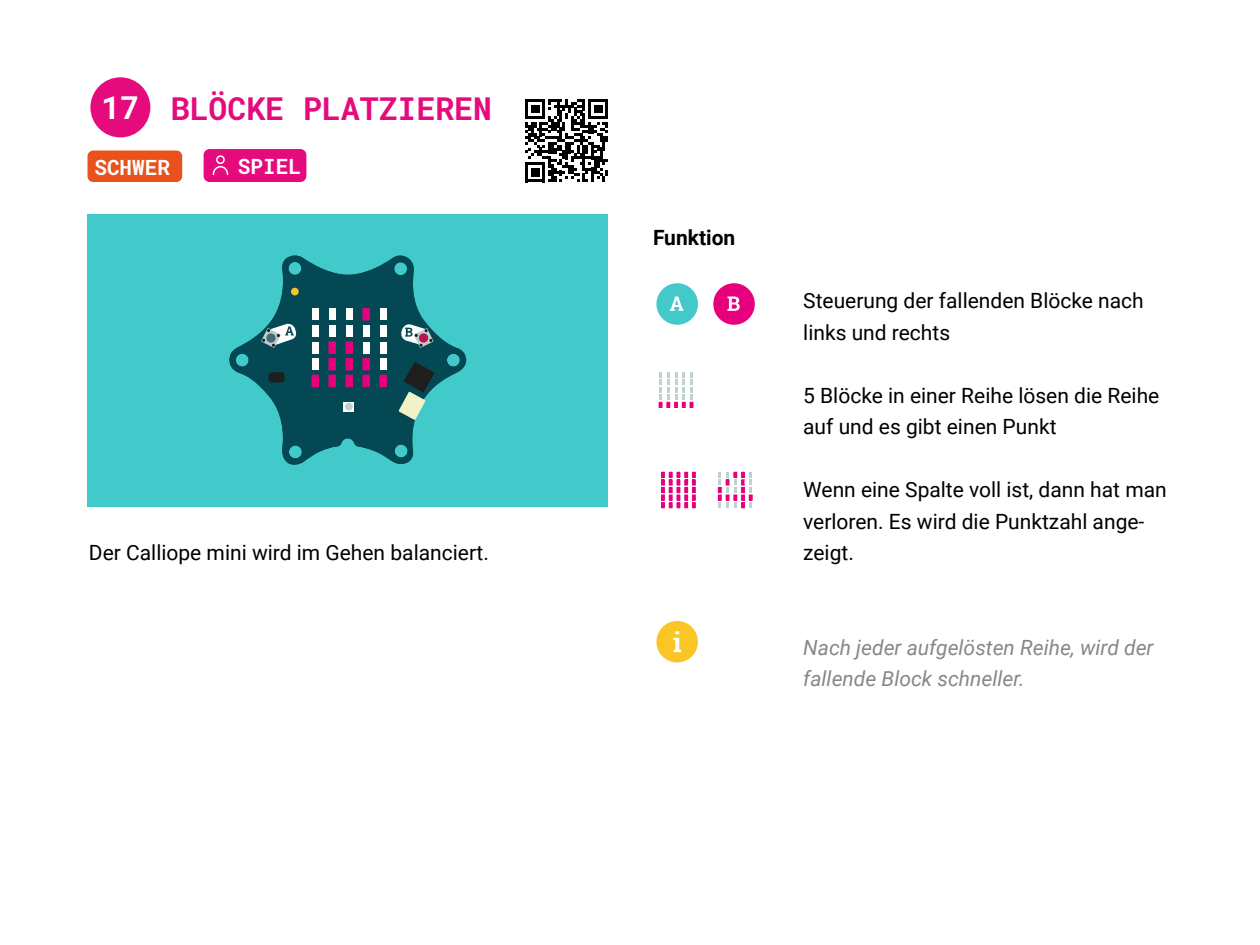
<style>
.page{position:relative;width:1260px;height:945px;background:#fff}
.page>*{position:absolute;margin:0;border:0;box-sizing:border-box;transform-origin:0 0}
.t1{font:700 31.5px "Roboto Mono";color:#e50b7d}
.t2{font:21px/31.5px "Roboto";color:#000}
.t3{font:italic 21px/31.5px "Roboto";color:#878787}
.t4{font:700 21px "Roboto Mono";color:#fff}
.t5{font:700 21px "Roboto";color:#000}
.s1{color:#fff}
</style>
<div class="page">
<svg style="left:525px;top:99px;width:83px;height:83px"></svg>
<div style="left:90px;top:77px;width:60px;height:60px;background:#e50b7d;border-radius:50%"></div>
<div style="left:88px;top:214px;width:520px;height:292px;background:#42c9c9"></div>
<svg style="left:229px;top:255px;width:238px;height:210px;fill:#044854"></svg>
<svg style="left:344px;top:402px;width:10px;height:10px"></svg>
<div style="left:269px;top:372px;width:16px;height:10px;background:#1e1e1c;border-radius:3px"></div>
<div style="left:291px;top:288px;width:8px;height:7px;background:#f6c426;border-radius:4px"></div>
<svg style="left:399px;top:362px;width:36px;height:58px"></svg>
<div style="left:380px;top:375px;width:6px;height:12px;background:#e6007d"></div>
<div style="left:380px;top:375px;width:7px;height:12px;border:1px solid #e6007d"></div>
<div style="left:363px;top:375px;width:6px;height:12px;background:#e6007d"></div>
<div style="left:363px;top:375px;width:7px;height:12px;border:1px solid #e6007d"></div>
<div style="left:329px;top:375px;width:6px;height:12px;background:#e6007d"></div>
<div style="left:329px;top:375px;width:7px;height:12px;border:1px solid #e6007d"></div>
<div style="left:312px;top:375px;width:6px;height:12px;background:#e6007d"></div>
<div style="left:312px;top:375px;width:7px;height:12px;border:1px solid #e6007d"></div>
<div style="left:380px;top:358px;width:6px;height:12px;background:#fff"></div>
<div style="left:312px;top:358px;width:6px;height:12px;background:#fff"></div>
<div style="left:380px;top:309px;width:6px;height:11px;background:#fff"></div>
<div style="left:346px;top:309px;width:6px;height:11px;background:#fff"></div>
<div style="left:346px;top:375px;width:6px;height:12px;background:#e6007d"></div>
<div style="left:346px;top:375px;width:7px;height:12px;border:1px solid #e6007d"></div>
<div style="left:363px;top:358px;width:6px;height:12px;background:#e6007d"></div>
<div style="left:363px;top:358px;width:7px;height:12px;border:1px solid #e6007d"></div>
<div style="left:346px;top:358px;width:6px;height:12px;background:#e6007d"></div>
<div style="left:346px;top:358px;width:7px;height:12px;border:1px solid #e6007d"></div>
<div style="left:329px;top:358px;width:6px;height:12px;background:#e6007d"></div>
<div style="left:329px;top:358px;width:7px;height:12px;border:1px solid #e6007d"></div>
<div style="left:380px;top:342px;width:6px;height:11px;background:#fff"></div>
<div style="left:363px;top:342px;width:6px;height:11px;background:#fff"></div>
<div style="left:346px;top:342px;width:6px;height:11px;background:#e6007d"></div>
<div style="left:346px;top:341px;width:7px;height:13px;border:1px solid #e6007d"></div>
<div style="left:329px;top:342px;width:6px;height:11px;background:#e6007d"></div>
<div style="left:329px;top:341px;width:7px;height:13px;border:1px solid #e6007d"></div>
<div style="left:312px;top:342px;width:6px;height:11px;background:#fff"></div>
<div style="left:380px;top:325px;width:6px;height:12px;background:#fff"></div>
<div style="left:363px;top:325px;width:6px;height:12px;background:#fff"></div>
<div style="left:346px;top:325px;width:6px;height:12px;background:#fff"></div>
<div style="left:329px;top:325px;width:6px;height:12px;background:#fff"></div>
<div style="left:312px;top:325px;width:6px;height:12px;background:#fff"></div>
<div style="left:363px;top:309px;width:6px;height:11px;background:#e6007d"></div>
<div style="left:363px;top:308px;width:7px;height:12px;border:1px solid #e6007d"></div>
<div style="left:329px;top:309px;width:6px;height:11px;background:#fff"></div>
<div style="left:312px;top:309px;width:6px;height:11px;background:#fff"></div>
<div style="left:345px;top:403px;width:8px;height:8px;background:#bcd0ce;border-radius:4px"></div>
<svg style="left:261px;top:323px;width:36px;height:25px"></svg>
<svg style="left:400px;top:323px;width:33px;height:25px"></svg>
<div style="left:88px;top:150px;width:94px;height:32px;background:#e9511d;border-radius:6px"></div>
<div style="left:204px;top:149px;width:102px;height:33px;background:#e50b7d;border-radius:6px"></div>
<svg style="left:213px;top:155px;width:15px;height:20px"></svg>
<svg style="left:656px;top:283px;width:99px;height:42px"></svg>
<svg style="left:656px;top:621px;width:42px;height:42px"></svg>
<svg style="left:661px;top:471px;width:92px;height:38px"></svg>
<svg style="left:658px;top:372px;width:36px;height:36px"></svg>
<h1 class="t1" style="left:101px;top:86px;width:392px"><span class="s1">17</span> BLÖCKE PLATZIEREN</h1>
<p class="t4" style="left:94px;top:152px;width:77px">SCHWER</p>
<p class="t4" style="left:238px;top:152px;width:65px">SPIEL</p>
<p class="t2" style="left:89px;top:536px;width:402px">Der Calliope mini wird im Gehen balanciert.</p>
<p class="t5" style="left:653px;top:223px;width:84px">Funktion</p>
<p class="t2" style="left:803px;top:284px;width:342px">Steuerung der fallenden Blöcke nach links und rechts</p>
<p class="t2" style="left:803px;top:379px;width:358px">5 Blöcke in einer Reihe lösen die Reihe auf und es gibt einen Punkt</p>
<p class="t2" style="left:803px;top:473px;width:365px">Wenn eine Spalte voll ist, dann hat man verloren. Es wird die Punktzahl ange&shy;zeigt.</p>
<p class="t3" style="left:803px;top:631px;width:352px">Nach jeder aufgelösten Reihe, wird der fallende Block schneller.</p>
</div>
